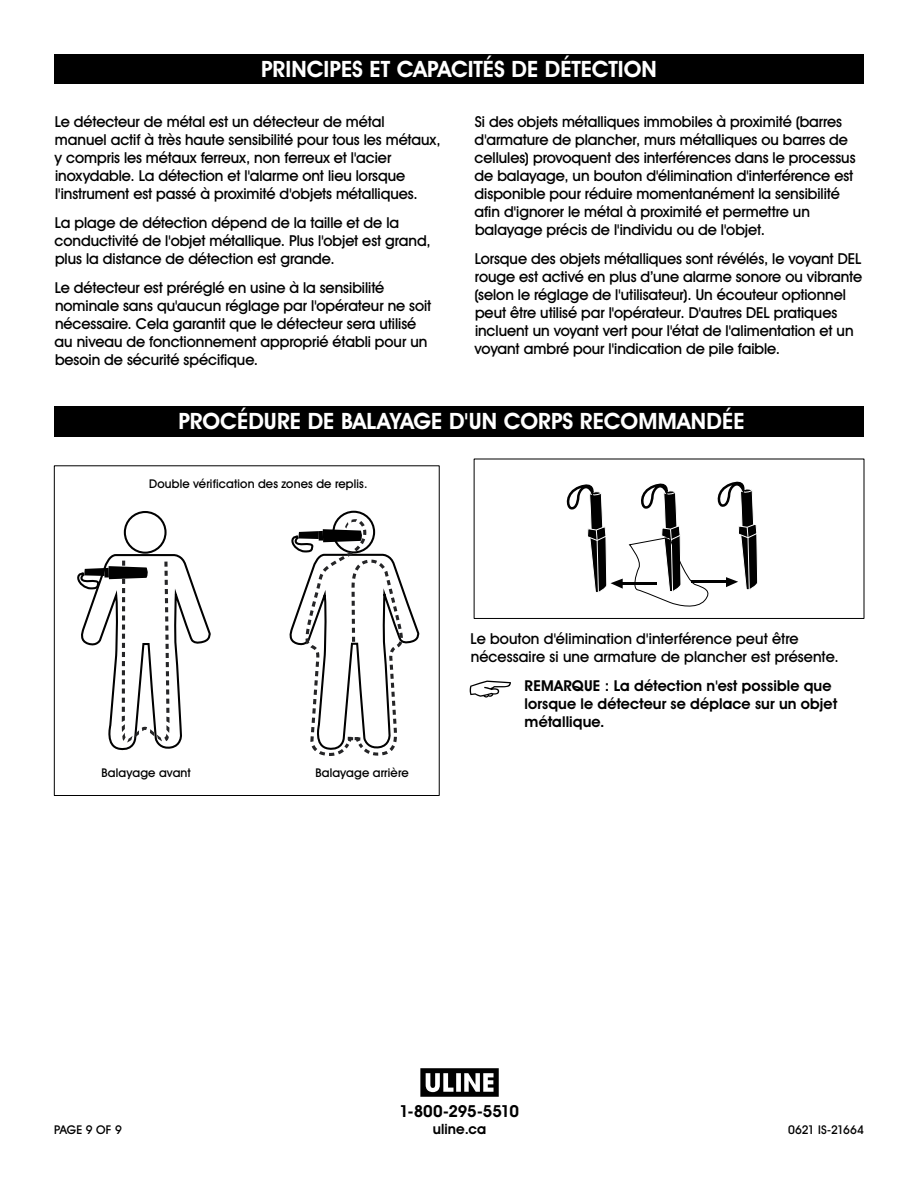
<style>
.page{position:relative;width:918px;height:1188px;background:#fff}
.page>*{position:absolute;margin:0;border:0;box-sizing:border-box;transform-origin:0 0}
.t1{font:700 22.5px "Uline Two Knine";letter-spacing:.005em;color:#fff}
.t2{font:700 16.5px "Uline Two Knine";letter-spacing:-.015em;color:#000}
.t3{font:15px/18px "Uline Two Knine";letter-spacing:-.005em;color:#000}
.t4{font:700 15px/18px "Uline Two Knine";letter-spacing:.005em;color:#000}
.t5{font:700 14.25px "Uline Two Knine";letter-spacing:.01em;color:#000}
.t6{font:12px "Uline Two Knine";letter-spacing:.015em;color:#000}
.t7{font:12px "Uline Two Knine";letter-spacing:-.01em;color:#000}
</style>
<div class="page">
<svg style="left:470px;top:681px;width:41px;height:17px"></svg>
<div style="left:54px;top:54px;width:810px;height:30px;background:#000"></div>
<div style="left:54px;top:406px;width:810px;height:30px;background:#000"></div>
<div style="left:124px;top:511px;width:43px;height:43px;border:2px solid #010101;border-radius:50%"></div>
<svg style="left:77px;top:553px;width:134px;height:198px"></svg>
<div style="left:332px;top:511px;width:43px;height:42px;border:2px solid #010101;border-radius:50%"></div>
<svg style="left:289px;top:519px;width:131px;height:237px"></svg>
<div style="left:54px;top:465px;width:386px;height:331px;border:1px solid #000"></div>
<svg style="left:566px;top:484px;width:57px;height:108px"></svg>
<hr style="left:623px;top:582px;width:34px;height:3px;background:#010101">
<svg style="left:629px;top:481px;width:129px;height:126px"></svg>
<div style="left:474px;top:459px;width:390px;height:160px;border:1px solid #000"></div>
<svg style="left:420px;top:1068px;width:79px;height:29px"></svg>
<h1 class="t1" style="left:261px;top:56px;width:397px">PRINCIPES ET CAPACITÉS DE DÉTECTION</h1>
<p class="t3" style="left:55px;top:113px;width:388px">Le détecteur de métal est un détecteur de métal<br>manuel actif à très haute sensibilité pour tous les métaux, y compris les métaux ferreux, non ferreux et l'acier inoxydable. La détection et l'alarme ont lieu lorsque l'instrument est passé à proximité d'objets métalliques.</p>
<p class="t3" style="left:55px;top:214px;width:378px">La plage de détection dépend de la taille et de la conductivité de l'objet métallique. Plus l'objet est grand, plus la distance de détection est grande.</p>
<p class="t3" style="left:55px;top:278px;width:378px">Le détecteur est préréglé en usine à la sensibilité nominale sans qu'aucun réglage par l'opérateur ne soit nécessaire. Cela garantit que le détecteur sera utilisé au niveau de fonctionnement approprié établi pour un besoin de sécurité spécifique.</p>
<p class="t3" style="left:475px;top:113px;width:383px">Si des objets métalliques immobiles à proximité (barres d'armature de plancher, murs métalliques ou barres de cellules) provoquent des interférences dans le processus de balayage, un bouton d'élimination d'interférence est disponible pour réduire momentanément la sensibilité afin d'ignorer le métal à proximité et permettre un balayage précis de l'individu ou de l'objet.</p>
<p class="t3" style="left:475px;top:250px;width:389px">Lorsque des objets métalliques sont révélés, le voyant DEL rouge est activé en plus d’une alarme sonore ou vibrante (selon le réglage de l'utilisateur). Un écouteur optionnel peut être utilisé par l'opérateur. D'autres DEL pratiques incluent un voyant vert pour l'état de l'alimentation et un voyant ambré pour l'indication de pile faible.</p>
<h1 class="t1" style="left:178px;top:408px;width:568px">PROCÉDURE DE BALAYAGE D'UN CORPS RECOMMANDÉE</h1>
<p class="t6" style="left:149px;top:476px;width:220px">Double vérification des zones de replis.</p>
<p class="t6" style="left:102px;top:766px;width:91px">Balayage avant</p>
<p class="t6" style="left:315px;top:766px;width:95px">Balayage arrière</p>
<p class="t3" style="left:471px;top:630px;width:370px">Le bouton d'élimination d'interférence peut être nécessaire si une armature de plancher est présente.</p>
<p class="t4" style="left:525px;top:677px;width:314px">REMARQUE : La détection n'est possible que lorsque le détecteur se déplace sur un objet métallique.</p>
<p class="t2" style="left:399px;top:1101px;width:121px">1-800-295-5510</p>
<p class="t5" style="left:433px;top:1120px;width:55px">uline.ca</p>
<p class="t6" style="left:54px;top:1122px;width:69px">PAGE 9 OF 9</p>
<p class="t7" style="left:788px;top:1122px;width:77px">0621 IS-21664</p>
</div>
